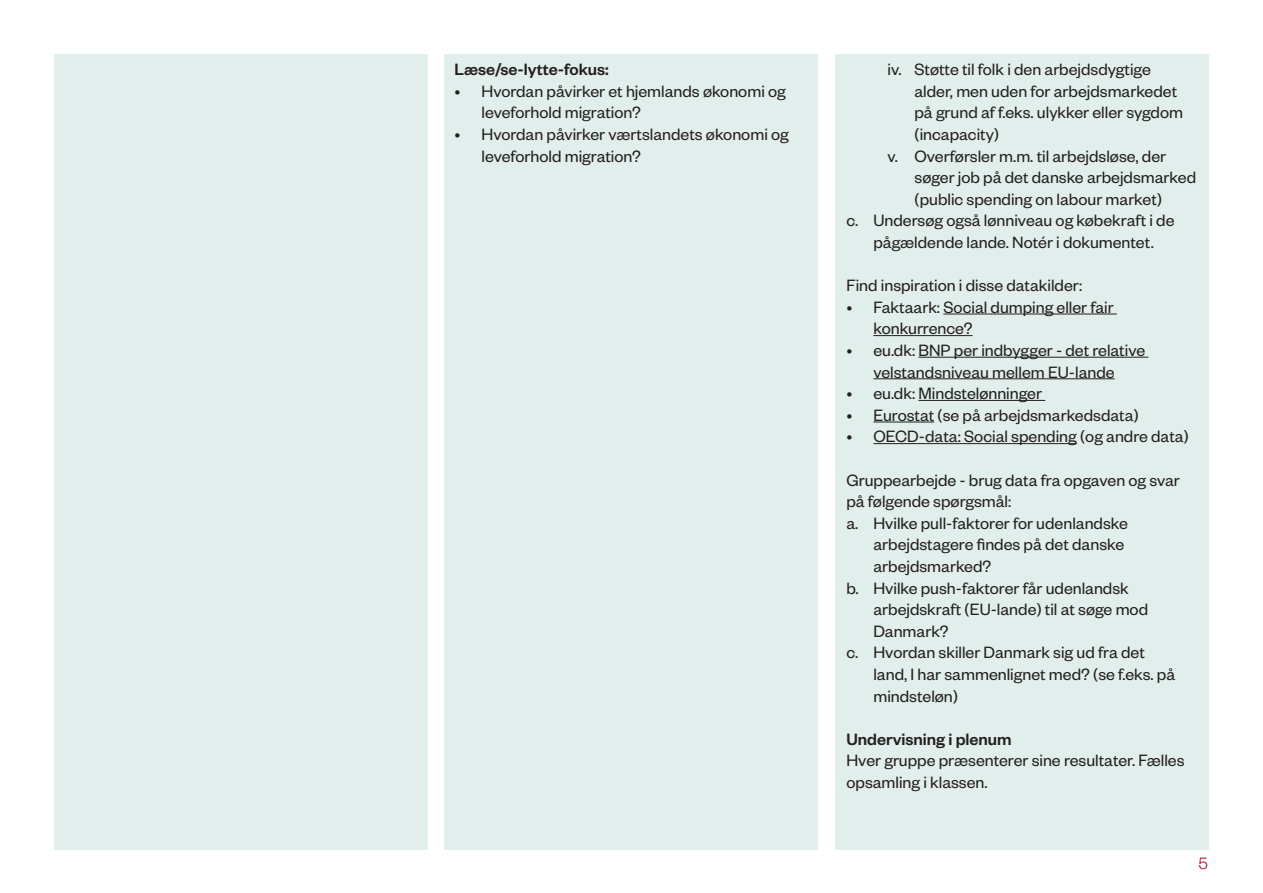
<style>
.page{position:relative;width:1263px;height:893px;background:#fff}
.page>*{position:absolute;margin:0;border:0;box-sizing:border-box;transform-origin:0 0}
.t1{font:18px/21.6px "Founders Grotesk";color:#231f20}
.t2{font:500 18px "Founders Grotesk";color:#231f20}
.t3{font:300 18px "Founders Grotesk";color:#a31c37}
</style>
<div class="page">
<div style="left:445px;top:54px;width:373px;height:795px;background:#e1eeeb"></div>
<div style="left:836px;top:54px;width:373px;height:795px;background:#e1eeeb"></div>
<div style="left:54px;top:54px;width:373px;height:795px;background:#e1eeeb"></div>
<hr style="left:943px;top:314px;width:174px;height:1px;background:#231f20">
<hr style="left:873px;top:335px;width:99px;height:1px;background:#231f20">
<hr style="left:918px;top:357px;width:230px;height:1px;background:#231f20">
<hr style="left:873px;top:378px;width:242px;height:1px;background:#231f20">
<hr style="left:918px;top:400px;width:127px;height:1px;background:#231f20">
<hr style="left:873px;top:422px;width:61px;height:1px;background:#231f20">
<hr style="left:873px;top:443px;width:204px;height:1px;background:#231f20">
<p class="t2" style="left:454px;top:58px;width:156px">Læse/se-lytte-fokus:</p>
<p class="t1" style="left:481px;top:79px;width:306px;text-indent:-27px">• Hvordan påvirker et hjemlands økonomi og leveforhold migration?</p>
<p class="t1" style="left:481px;top:122px;width:309px;text-indent:-27px">• Hvordan påvirker værtslandets økonomi og leveforhold migration?</p>
<p class="t1" style="left:914px;top:58px;width:270px;text-indent:-27px">iv. Støtte til folk i den arbejdsdygtige alder, men uden for arbejdsmarkedet på grund af f.eks. ulykker eller sygdom (incapacity)</p>
<p class="t1" style="left:914px;top:144px;width:283px;text-indent:-27px">v. Overførsler m.m. til arbejdsløse, der søger job på det danske arbejdsmarked (public spending on labour market)</p>
<p class="t1" style="left:846px;top:209px;width:330px;text-align:center">c. Undersøg også lønniveau og købekraft i de pågældende lande. Notér i dokumentet.</p>
<p class="t1" style="left:846px;top:274px;width:237px">Find inspiration i disse datakilder:</p>
<p class="t1" style="left:873px;top:295px;width:242px;text-indent:-27px">• Faktaark: Social dumping eller fair konkurrence?</p>
<p class="t1" style="left:846px;top:338px;width:300px;text-align:center">• eu.dk: BNP per indbygger - det relative velstandsniveau mellem EU-lande</p>
<p class="t1" style="left:846px;top:382px;width:197px">• eu.dk: Mindstelønninger</p>
<p class="t1" style="left:846px;top:403px;width:294px">• Eurostat (se på arbejdsmarkedsdata)</p>
<p class="t1" style="left:846px;top:425px;width:344px">• OECD-data: Social spending (og andre data)</p>
<p class="t1" style="left:846px;top:468px;width:335px">Gruppearbejde - brug data fra opgaven og svar på følgende spørgsmål:</p>
<p class="t1" style="left:873px;top:511px;width:256px;text-indent:-27px">a. Hvilke pull-faktorer for udenlandske arbejdstagere findes på det danske arbejdsmarked?</p>
<p class="t1" style="left:873px;top:576px;width:276px;text-indent:-27px">b. Hvilke push-faktorer får udenlandsk arbejdskraft (EU-lande) til at søge mod<br>Danmark?</p>
<p class="t1" style="left:873px;top:641px;width:303px;text-indent:-27px">c. Hvordan skiller Danmark sig ud fra det land, I har sammenlignet med? (se f.eks. på mindsteløn)</p>
<p class="t2" style="left:846px;top:728px;width:167px">Undervisning i plenum</p>
<p class="t1" style="left:846px;top:749px;width:340px">Hver gruppe præsenterer sine resultater. Fælles opsamling i klassen.</p>
<p class="t3" style="left:1198px;top:852px;width:11px">5</p>
</div>
